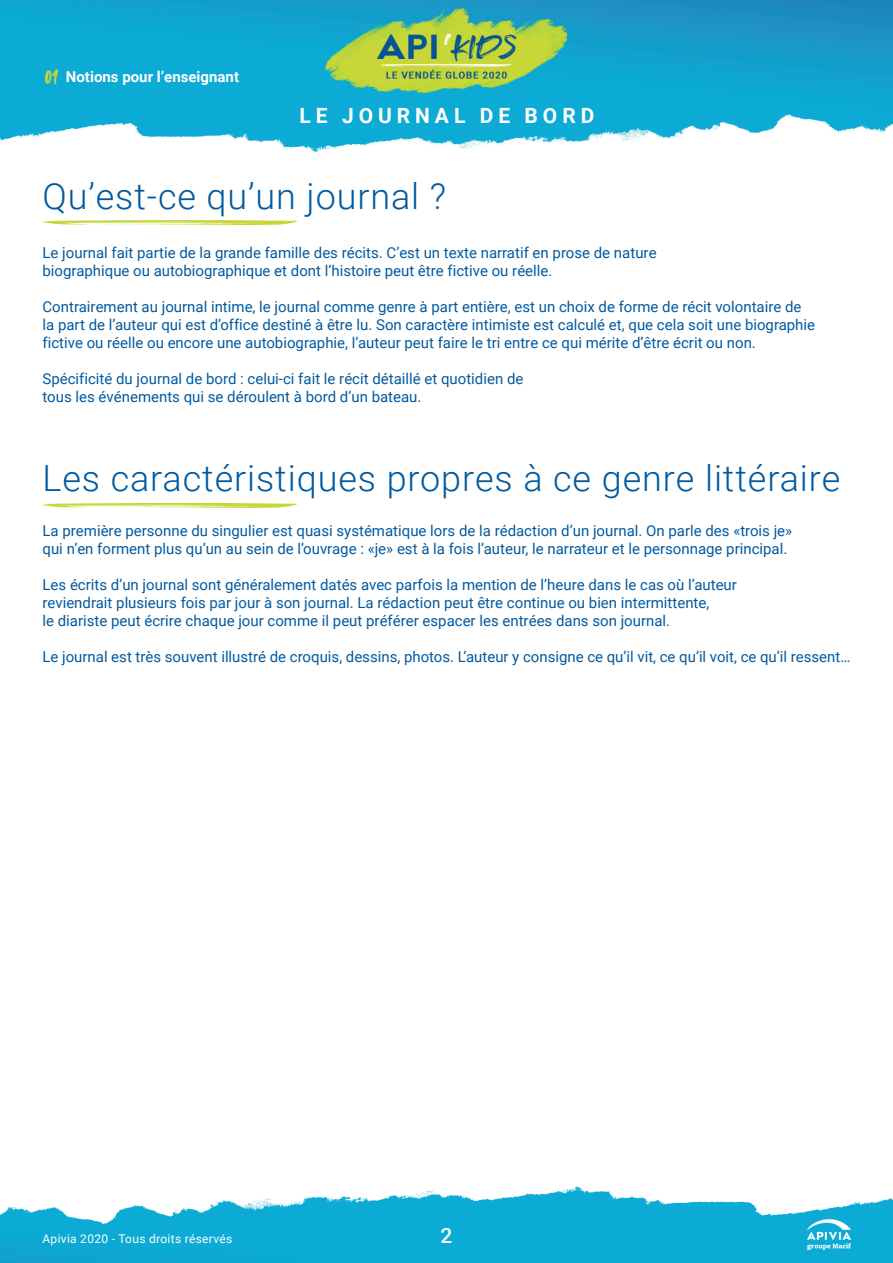
<style>
.page{position:relative;width:893px;height:1263px;background:#fff}
.page>*{position:absolute;margin:0;border:0;box-sizing:border-box;transform-origin:0 0}
.t1{font:300 36px "Roboto";letter-spacing:.025em;color:#015aa0}
.t2{font:700 21px "Roboto";letter-spacing:.235em;color:#fff}
.t3{font:500 21px "Roboto";color:#fff}
.t4{font:15px/18px "Roboto";color:#015aa0}
.t5{font:700 15px "Roboto";color:#fff}
.t6{font:12px "Roboto";letter-spacing:.025em;color:#fff}
.s1{font-family:"Rocked ALT";font-weight:400;color:#c7d638}
</style>
<div class="page">
<img style="left:0;top:0;width:893px;height:153px">
<img style="left:0;top:1186px;width:893px;height:77px">
<img style="left:808px;top:1219px;width:42px;height:30px">
<svg style="left:43px;top:220px;width:255px;height:5px"></svg>
<svg style="left:43px;top:503px;width:255px;height:5px"></svg>
<p class="t5" style="left:44px;top:66px;width:196px"><span class="s1">01</span> Notions pour l’enseignant</p>
<h2 class="t2" style="left:299px;top:101px;width:296px">LE JOURNAL DE BORD</h2>
<h1 class="t1" style="left:43px;top:171px;width:405px">Qu’est-ce qu’un journal ?</h1>
<p class="t4" style="left:43px;top:243px;width:616px">Le journal fait partie de la grande famille des récits. C’est un texte narratif en prose de nature biographique ou autobiographique et dont l’histoire peut être fictive ou réelle.</p>
<p class="t4" style="left:43px;top:297px;width:774px">Contrairement au journal intime, le journal comme genre à part entière, est un choix de forme de récit volontaire de la part de l’auteur qui est d’office destiné à être lu. Son caractère intimiste est calculé et, que cela soit une biographie fictive ou réelle ou encore une autobiographie, l’auteur peut faire le tri entre ce qui mérite d’être écrit ou non.</p>
<p class="t4" style="left:43px;top:369px;width:482px">Spécificité du journal de bord : celui-ci fait le récit détaillé et quotidien de tous les événements qui se déroulent à bord d’un bateau.</p>
<h1 class="t1" style="left:43px;top:453px;width:799px">Les caractéristiques propres à ce genre littéraire</h1>
<p class="t4" style="left:43px;top:521px;width:751px">La première personne du singulier est quasi systématique lors de la rédaction d’un journal. On parle des «trois je» qui n’en forment plus qu’un au sein de l’ouvrage : «je» est à la fois l’auteur, le narrateur et le personnage principal.</p>
<p class="t4" style="left:43px;top:575px;width:696px">Les écrits d’un journal sont généralement datés avec parfois la mention de l’heure dans le cas où l’auteur reviendrait plusieurs fois par jour à son journal. La rédaction peut être continue ou bien intermittente,<br>le diariste peut écrire chaque jour comme il peut préférer espacer les entrées dans son journal.</p>
<p class="t4" style="left:43px;top:647px;width:809px">Le journal est très souvent illustré de croquis, dessins, photos. L’auteur y consigne ce qu’il vit, ce qu’il voit, ce qu’il ressent…</p>
<p class="t6" style="left:43px;top:1230px;width:191px">Apivia 2020 - Tous droits réservés</p>
<h2 class="t3" style="left:440px;top:1220px;width:13px">2</h2>
</div>
